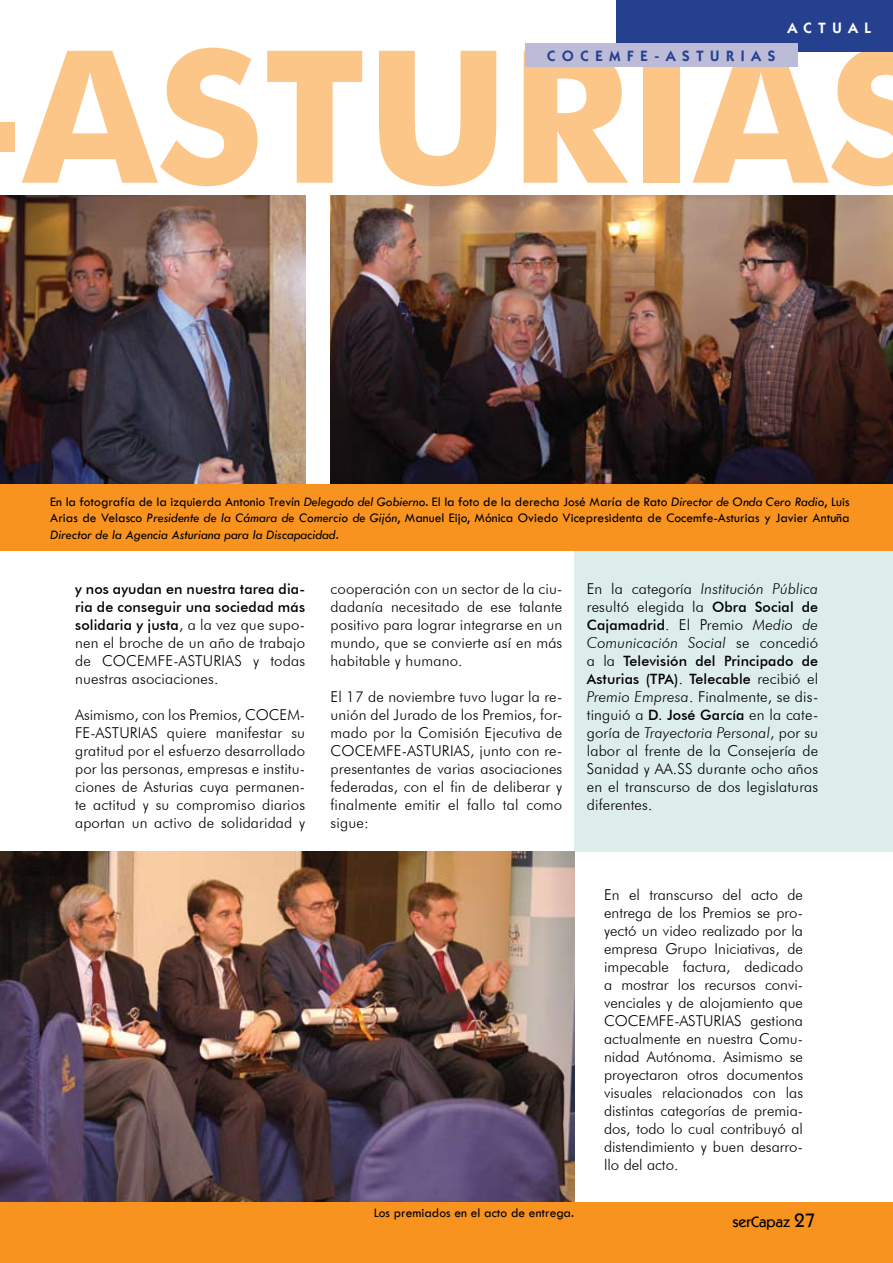
<style>
.page{position:relative;width:893px;height:1263px;background:#fff}
.page>*{position:absolute;margin:0;border:0;box-sizing:border-box;transform-origin:0 0}
.t1{font:700 184.5px "Futura BT";color:#fdc689}
.t2{font:300 15px/18px "Futura BT";letter-spacing:.01em;color:#000;text-align:justify}
.t3{font:italic 300 15px "Futura BT";letter-spacing:.01em;color:#000}
.t4{font:600 15px "Kabel IT Cby BT";letter-spacing:.45em;color:#25408f}
.t5{font:500 15px "Kabel IT Cby BT";color:#000}
.t6{font:600 15px "Kabel IT Cby BT";letter-spacing:.45em;color:#fff}
.t7{font:500 14.25px/18px "Futura BT";letter-spacing:.01em;color:#000;text-align:justify}
.t8{font:13.5px/16.2px "Tw Cen";color:#000;text-align:justify}
.s1{font-style:italic}
.s2{font-weight:300;font-size:15px}
.s3{font-weight:500;font-size:14.25px}
.s4{font-weight:300;font-style:italic;font-size:15px}
.s5{font-style:normal}
.s6{font-size:19.5px}
</style>
<div class="page">
<div style="left:574px;top:537px;width:319px;height:314px;background:#ddedec"></div>
<img style="left:331px;top:196px;width:562px;height:288px">
<img style="left:0;top:196px;width:305px;height:288px">
<div style="left:0;top:484px;width:893px;height:67px;background:#f7931e"></div>
<div style="left:617px;top:0;width:276px;height:51px;background:#25408f"></div>
<div style="left:525px;top:43px;width:272px;height:23px;background:#bcbcd9"></div>
<img style="left:0;top:852px;width:574px;height:350px">
<div style="left:0;top:1202px;width:893px;height:61px;background:#f7931e"></div>
<p class="t6" style="left:788px;top:18px;width:85px">ACTUAL</p>
<h1 class="t1" style="left:23px;top:5px;width:913px">ASTURIAS</h1>
<p class="t4" style="left:547px;top:46px;width:176px">COCEMFE-ASTUR</p>
<p class="t4" style="left:741px;top:46px;width:36px">IAS</p>
<p class="t8" style="left:50px;top:494px;width:801px">En la fotografía de la izquierda Antonio Trevín <span class="s1">Delegado del Gobierno</span>. El la foto de la derecha José María de Rato <span class="s1">Director de Onda Cero Radio</span>, Luis Arias de Velasco <span class="s1">Presidente de la Cámara de Comercio de Gijón</span>, Manuel Eijo, Mónica Oviedo Vicepresidenta de Cocemfe-Asturias y Javier Antuña <span class="s1">Director de la Agencia Asturiana para la Discapacidad</span>.</p>
<p class="t7" style="left:75px;top:580px;width:231px">y nos ayudan en nuestra tarea dia&shy;ria de conseguir una sociedad más solidaria y justa<span class="s2">, a la vez que supo-</span></p>
<p class="t2" style="left:75px;top:634px;width:231px">nen el broche de un año de trabajo de Cocemfe</p>
<p class="t2" style="left:173px;top:652px;width:23px">-Asturias</p>
<p class="t2" style="left:253px;top:652px;width:53px">y todas</p>
<p class="t2" style="left:75px;top:670px;width:145px">nuestras asociaciones.</p>
<p class="t2" style="left:75px;top:706px;width:231px">Asimismo, con los Premios, COCEM-FE-ASTURIAS quiere manifestar su gratitud por el esfuerzo desarrollado por las personas, empresas e institu&shy;ciones de Asturias cuya permanen&shy;te actitud y su compromiso diarios aportan un activo de solidaridad y</p>
<p class="t2" style="left:331px;top:580px;width:233px">cooperación con un sector de la ciu&shy;dadanía necesitado de ese talante positivo para lograr integrarse en un mundo, que se convierte así en más habitable y humano.</p>
<p class="t2" style="left:331px;top:688px;width:233px">El 17 de noviembre tuvo lugar la re&shy;unión del Jurado de los Premios, for&shy;mado por la Comisión Ejecutiva de Cocemfe</p>
<p class="t2" style="left:402px;top:742px;width:23px">-Asturias</p>
<p class="t2" style="left:331px;top:742px;width:233px;text-indent:140px">, junto con re&shy;presentantes de varias asociaciones federadas, con el fin de deliberar y finalmente emitir el fallo tal como sigue:</p>
<p class="t2" style="left:587px;top:580px;width:233px">En la categoría <span class="s1">Institución Pública </span>resultó elegida la <span class="s3">Obra Social de</span></p>
<p class="t7" style="left:587px;top:616px;width:233px">Cajamadrid<span class="s2">. El Premio</span> <span class="s4">Medio de</span></p>
<p class="t3" style="left:587px;top:634px;width:233px">Comunicación Social <span class="s5">se concedió</span></p>
<p class="t7" style="left:587px;top:652px;width:233px"><span class="s2">a la</span> Televisión del Principado de<br>Asturias (TPA)<span class="s2">.</span> Telecable <span class="s2">recibió el</span></p>
<p class="t2" style="left:587px;top:688px;width:233px"><span class="s1">Premio Empresa</span>. Finalmente, se dis&shy;tinguió a <span class="s3">D. José García</span> en la cate&shy;goría de <span class="s1">Trayectoria Personal</span>, por su labor al frente de la Consejería de Sanidad y AA.SS durante ocho años en el transcurso de dos legislaturas diferentes.</p>
<p class="t8" style="left:374px;top:1204px;width:202px">Los premiados en el acto de entrega.</p>
<p class="t2" style="left:604px;top:886px;width:201px">En el transcurso del acto de entrega de los Premios se pro&shy;yectó un video realizado por la empresa Grupo Iniciativas, de impecable factura, dedicado a mostrar los recursos convi&shy;venciales y de alojamiento que Cocemfe</p>
<p class="t2" style="left:674px;top:1012px;width:23px">-Asturias</p>
<p class="t2" style="left:604px;top:1012px;width:201px;text-indent:146px">gestiona actualmente en nuestra Comu&shy;nidad Autónoma. Asimismo se proyectaron otros documentos visuales relacionados con las distintas categorías de premia&shy;dos, todo lo cual contribuyó al distendimiento y buen desarro&shy;llo del acto.</p>
<p class="t5" style="left:733px;top:1212px;width:84px">serCapaz <span class="s6">27</span></p>
</div>
